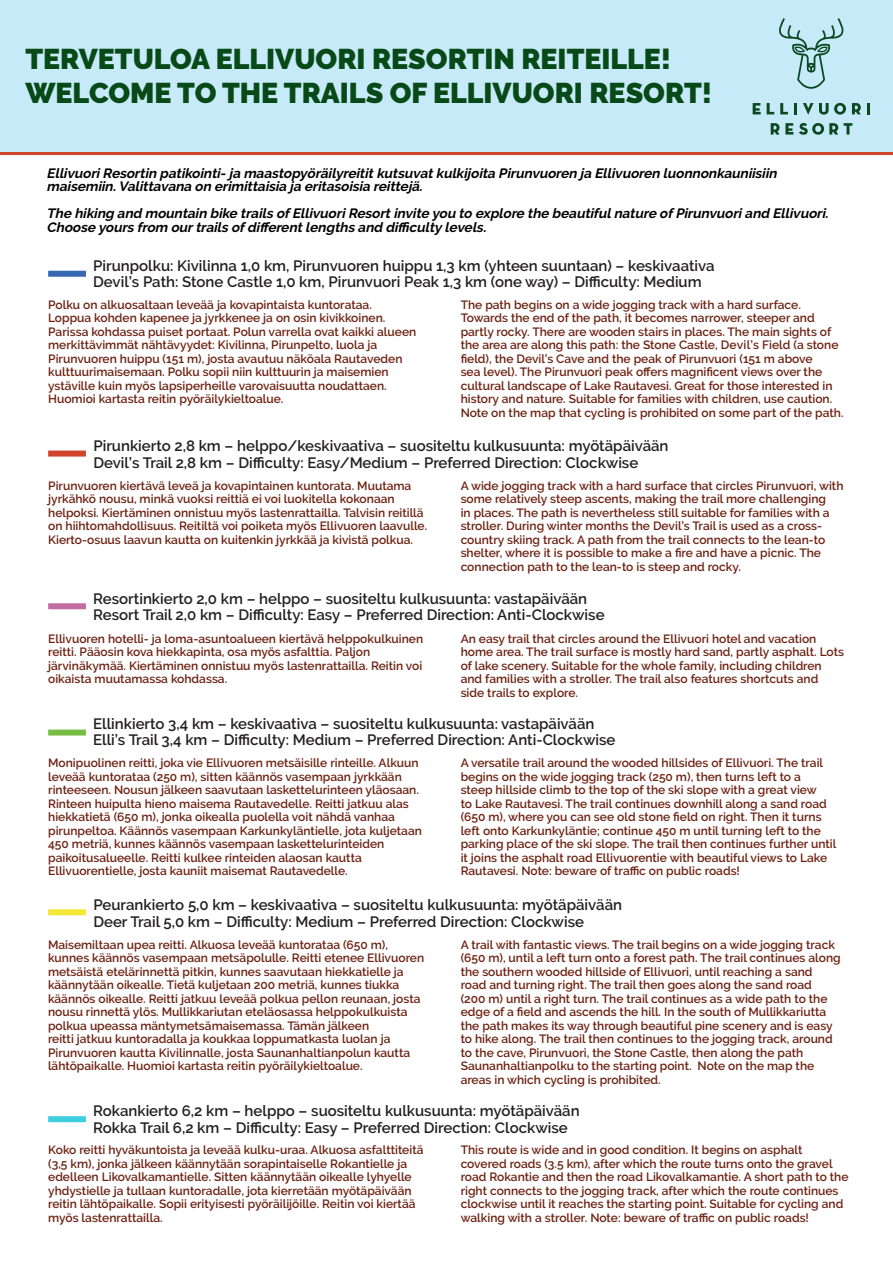
<style>
.page{position:relative;width:893px;height:1263px;background:#fff}
.page>*{position:absolute;margin:0;border:0;box-sizing:border-box;transform-origin:0 0}
.otsikko{font:900 28.5px "Raleway";color:#084918}
.reittinimi_kuvauksis{font:600 15px/16.5px "Raleway";color:#231f20}
.reittikuvausingressi{font:italic 700 13.5px/13.5px "Raleway";color:#000}
.reittikuvaukset{font:600 12px/13.5px "Raleway";color:#6c2010}
</style>
<div class="page">
<div style="left:48px;top:909px;width:38px;height:6px;background:#f3e835"></div>
<div style="left:48px;top:451px;width:38px;height:6px;background:#d0442b"></div>
<div style="left:48px;top:729px;width:38px;height:6px;background:#77bd45"></div>
<div style="left:48px;top:1116px;width:38px;height:6px;background:#3dcedf"></div>
<div style="left:48px;top:271px;width:38px;height:6px;background:#3567b2"></div>
<div style="left:0;top:0;width:893px;height:152px;background:#c7eaf8"></div>
<svg style="left:753px;top:103px;width:8px;height:11px"></svg>
<svg style="left:767px;top:103px;width:7px;height:11px"></svg>
<svg style="left:780px;top:103px;width:8px;height:11px"></svg>
<svg style="left:794px;top:103px;width:3px;height:11px"></svg>
<svg style="left:803px;top:103px;width:10px;height:12px"></svg>
<svg style="left:819px;top:103px;width:27px;height:12px"></svg>
<svg style="left:852px;top:103px;width:9px;height:11px"></svg>
<svg style="left:867px;top:103px;width:3px;height:11px"></svg>
<svg style="left:771px;top:123px;width:8px;height:12px"></svg>
<svg style="left:785px;top:123px;width:8px;height:12px"></svg>
<svg style="left:799px;top:123px;width:39px;height:12px"></svg>
<svg style="left:844px;top:123px;width:8px;height:12px"></svg>
<svg style="left:779px;top:18px;width:65px;height:71px"></svg>
<hr style="left:0;top:152px;width:893px;height:3px;background:#d1452b">
<div style="left:48px;top:603px;width:38px;height:6px;background:#c36ca4"></div>
<p class="otsikko" style="left:26px;top:42px;width:647px">TERVETULOA ELLIVUORI RESORTIN REITEILLE!</p>
<p class="otsikko" style="left:26px;top:77px;width:688px">WELCOME TO THE TRAILS OF ELLIVUORI RESORT!</p>
<p class="reittikuvausingressi" style="left:47px;top:166px;width:735px">EllivuoriResortin patikointi-ja maastopyöräilyreititkutsuvatkulkijoita Pirunvuoren ja Ellivuoren luonnonkauniisiin maisemiin.Valittavana on erimittaisia ja eritasoisia reittejä.</p>
<p class="reittikuvausingressi" style="left:47px;top:207px;width:786px">The hiking and mountain bike trails ofEllivuoriResortinvite you to explore the beautifulnature ofPirunvuoriand Ellivuori.<br>Choose yours from ourtrails of differentlengths and difficulty levels.</p>
<p class="reittinimi_kuvauksis" style="left:93px;top:257px;width:623px">Pirunpolku: Kivilinna 1,0 km, Pirunvuoren huippu 1,3 km (yhteen suuntaan) – keskivaativa<br>Devil’s Path: Stone Castle 1,0 km, Pirunvuori Peak 1,3 km (one way) – Difficulty: Medium</p>
<p class="reittikuvaukset" style="left:48px;top:298px;width:370px">Polku on alkuosaltaan leveää ja kovapintaista kuntorataa.<br>Loppua kohden kapenee ja jyrkkenee ja on osin kivikkoinen.<br>Parissa kohdassa puiset portaat. Polun varrella ovat kaikki alueen merkittävimmät nähtävyydet: Kivilinna, Pirunpelto, luola ja Pirunvuoren huippu (151 m), josta avautuu näköala Rautaveden kulttuurimaisemaan. Polku sopii niin kulttuurin ja maisemien ystäville kuin myös lapsiperheille varovaisuutta noudattaen.<br>Huomioi kartasta reitin pyöräilykieltoalue.</p>
<p class="reittikuvaukset" style="left:461px;top:298px;width:384px">The path begins on a wide jogging track with a hard surface.<br>Towards the end of the path, it becomes narrower, steeper and partly rocky. There are wooden stairs in places. The main sights of the area are along this path: the Stone Castle, Devil’s Field (a stone field), the Devil’s Cave and the peak of Pirunvuori (151 m above<br>sea level). The Pirunvuori peak offers magnificent views over the cultural landscape of Lake Rautavesi. Great for those interested in history and nature. Suitable for families with children, use caution.<br>Note on the map that cycling is prohibited on some part of the path.</p>
<p class="reittinimi_kuvauksis" style="left:93px;top:438px;width:577px">Pirunkierto 2,8 km – helppo/keskivaativa – suositeltu kulkusuunta: myötäpäivään<br>Devil’s Trail 2,8 km – Difficulty: Easy/Medium – Preferred Direction: Clockwise</p>
<p class="reittikuvaukset" style="left:48px;top:479px;width:381px">Pirunvuoren kiertävä leveä ja kovapintainen kuntorata. Muutama jyrkähkö nousu, minkä vuoksi reittiä ei voi luokitella kokonaan helpoksi. Kiertäminen onnistuu myös lastenrattailla. Talvisin reitillä on hiihtomahdollisuus. Reitiltä voi poiketa myös Ellivuoren laavulle.<br>Kierto-osuus laavun kautta on kuitenkin jyrkkää ja kivistä polkua.</p>
<p class="reittikuvaukset" style="left:461px;top:479px;width:384px">A wide jogging track with a hard surface that circles Pirunvuori, with some relatively steep ascents, making the trail more challenging<br>in places. The path is nevertheless still suitable for families with a stroller. During winter months the Devil’s Trail is used as a cross&shy;country skiing track. A path from the trail connects to the lean-to shelter, where it is possible to make a fire and have a picnic. The connection path to the lean-to is steep and rocky.</p>
<p class="reittinimi_kuvauksis" style="left:93px;top:590px;width:513px">Resortinkierto 2,0 km – helppo – suositeltu kulkusuunta: vastapäivään<br>Resort Trail 2,0 km – Difficulty: Easy – Preferred Direction: Anti-Clockwise</p>
<p class="reittikuvaukset" style="left:461px;top:632px;width:385px">An easy trail that circles around the Ellivuori hotel and vacation home area. The trail surface is mostly hard sand, partly asphalt. Lots of lake scenery. Suitable for the whole family, including children and families with a stroller. The trail also features shortcuts and side trails to explore.</p>
<p class="reittikuvaukset" style="left:48px;top:632px;width:377px">Ellivuoren hotelli- ja loma-asuntoalueen kiertävä helppokulkuinen reitti. Pääosin kova hiekkapinta, osa myös asfalttia. Paljon järvinäkymää. Kiertäminen onnistuu myös lastenrattailla. Reitin voi oikaista muutamassa kohdassa.</p>
<p class="reittinimi_kuvauksis" style="left:93px;top:715px;width:524px">Ellinkierto 3,4 km – keskivaativa – suositeltu kulkusuunta: vastapäivään<br>Elli’s Trail 3,4 km – Difficulty: Medium – Preferred Direction: Anti-Clockwise</p>
<p class="reittikuvaukset" style="left:48px;top:756px;width:375px">Monipuolinen reitti, joka vie Ellivuoren metsäisille rinteille. Alkuun leveää kuntorataa (250 m), sitten käännös vasempaan jyrkkään rinteeseen. Nousun jälkeen saavutaan laskettelurinteen yläosaan.<br>Rinteen huipulta hieno maisema Rautavedelle. Reitti jatkuu alas hiekkatietä (650 m), jonka oikealla puolella voit nähdä vanhaa pirunpeltoa. Käännös vasempaan Karkunkyläntielle, jota kuljetaan 450 metriä, kunnes käännös vasempaan laskettelurinteiden paikoitusalueelle. Reitti kulkee rinteiden alaosan kautta Ellivuorentielle, josta kauniit maisemat Rautavedelle.</p>
<p class="reittikuvaukset" style="left:461px;top:756px;width:377px">A versatile trail around the wooded hillsides of Ellivuori. The trail begins on the wide jogging track (250 m), then turns left to a<br>steep hillside climb to the top of the ski slope with a great view<br>to Lake Rautavesi. The trail continues downhill along a sand road (650 m), where you can see old stone field on right. Then it turns left onto Karkunkyläntie; continue 450 m until turning left to the parking place of the ski slope. The trail then continues further until it joins the asphalt road Ellivuorentie with beautiful views to Lake Rautavesi. Note: beware of traffic on public roads!</p>
<p class="reittinimi_kuvauksis" style="left:93px;top:896px;width:530px">Peurankierto 5,0 km – keskivaativa – suositeltu kulkusuunta: myötäpäivään<br>Deer Trail 5,0 km – Difficulty: Medium – Preferred Direction: Clockwise</p>
<p class="reittikuvaukset" style="left:48px;top:938px;width:378px">Maisemiltaan upea reitti. Alkuosa leveää kuntorataa (650 m), kunnes käännös vasempaan metsäpolulle. Reitti etenee Ellivuoren metsäistä etelärinnettä pitkin, kunnes saavutaan hiekkatielle ja käännytään oikealle. Tietä kuljetaan 200 metriä, kunnes tiukka käännös oikealle. Reitti jatkuu leveää polkua pellon reunaan, josta nousu rinnettä ylös. Mullikkariutan eteläosassa helppokulkuista polkua upeassa mäntymetsämaisemassa. Tämän jälkeen<br>reitti jatkuu kuntoradalla ja koukkaa loppumatkasta luolan ja Pirunvuoren kautta Kivilinnalle, josta Saunanhaltianpolun kautta lähtöpaikalle. Huomioi kartasta reitin pyöräilykieltoalue.</p>
<p class="reittikuvaukset" style="left:461px;top:938px;width:382px">A trail with fantastic views. The trail begins on a wide jogging track (650 m), until a left turn onto a forest path. The trail continues along the southern wooded hillside of Ellivuori, until reaching a sand road and turning right. The trail then goes along the sand road<br>(200 m) until a right turn. The trail continues as a wide path to the edge of a field and ascends the hill. In the south of Mullikkariutta the path makes its way through beautiful pine scenery and is easy to hike along. The trail then continues to the jogging track, around to the cave, Pirunvuori, the Stone Castle, then along the path Saunanhaltianpolku to the starting point. Note on the map the areas in which cycling is prohibited.</p>
<p class="reittinimi_kuvauksis" style="left:93px;top:1103px;width:488px">Rokankierto 6,2 km – helppo – suositeltu kulkusuunta: myötäpäivään<br>Rokka Trail 6,2 km – Difficulty: Easy – Preferred Direction: Clockwise</p>
<p class="reittikuvaukset" style="left:48px;top:1143px;width:377px">Koko reitti hyväkuntoista ja leveää kulku-uraa. Alkuosa asfalttiteitä (3,5 km), jonka jälkeen käännytään sorapintaiselle Rokantielle ja edelleen Likovalkamantielle. Sitten käännytään oikealle lyhyelle yhdystielle ja tullaan kuntoradalle, jota kierretään myötäpäivään reitin lähtöpaikalle. Sopii erityisesti pyöräilijöille. Reitin voi kiertää myös lastenrattailla.</p>
<p class="reittikuvaukset" style="left:461px;top:1143px;width:389px">This route is wide and in good condition. It begins on asphalt covered roads (3.5 km), after which the route turns onto the gravel road Rokantie and then the road Likovalkamantie. A short path to the right connects to the jogging track, after which the route continues clockwise until it reaches the starting point. Suitable for cycling and walking with a stroller. Note: beware of traffic on public roads!</p>
</div>
